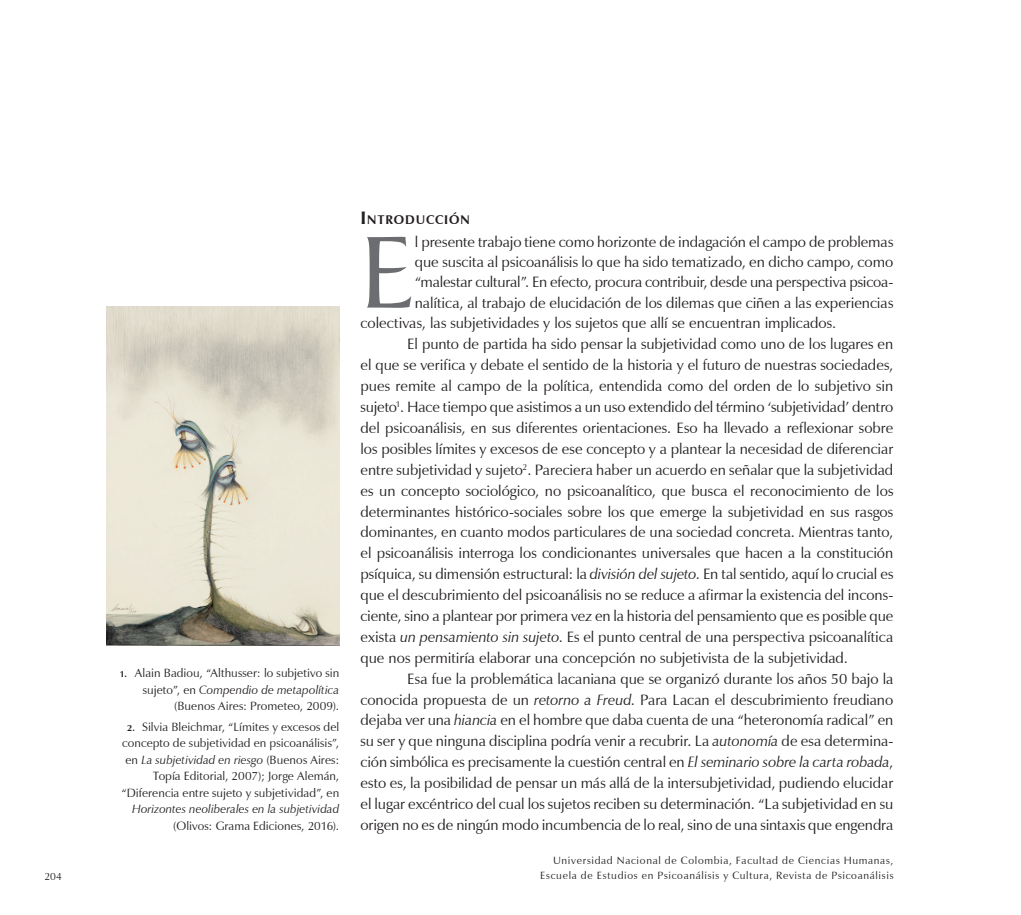
<style>
.page{position:relative;width:1021px;height:915px;background:#fff}
.page>*{position:absolute;margin:0;border:0;box-sizing:border-box;transform-origin:0 0}
.t1{font:109.8px "Baker Signet BT";color:#6c6d70}
.t2{font:15px "Zapf Humanist 601 BT";letter-spacing:-.005em;color:#231f20}
.t3{font:700 12.6px "Zapf Humanist 601 BT";letter-spacing:.065em;color:#231f20}
.t4{font:12px/16.5px "Zapf Humanist 601 BT";letter-spacing:.005em;color:#231f20;text-align:right}
.t5{font:italic 12px "Zapf Humanist 601 BT";letter-spacing:.005em;color:#231f20}
.t6{font:10.5px "Zapf Humanist 601 BT";letter-spacing:.065em;color:#231f20}
.s1{font-weight:700;font-size:9px}
.s2{font-style:italic}
.s3{font-size:18px}
</style>
<div class="page">
<img style="left:106px;top:306px;width:233px;height:339px">
<p class="t4" style="left:120px;top:664px;width:221px"><span class="s1">1.</span> Alain Badiou, “Althusser: lo subjetivo sin sujeto”, en <span class="s2">Compendio de metapolítica </span>(Buenos Aires: Prometeo, 2009).</p>
<p class="t4" style="left:121px;top:718px;width:219px"><span class="s1">2.</span> Silvia Bleichmar, “Límites y excesos del concepto de subjetividad en psicoanálisis”, en <span class="s2">La subjetividad en riesgo</span> (Buenos Aires:<br>Topía Editorial, 2007); Jorge Alemán, “Diferencia entre sujeto y subjetividad”, en</p>
<p class="t5" style="left:132px;top:801px;width:209px">Horizontes neoliberales en la subjetividad</p>
<p class="t4" style="left:173px;top:817px;width:167px">(Olivos: Grama Ediciones, 2016).</p>
<p class="t3" style="left:360px;top:211px;width:111px"><span class="s3">I</span> NTRODUCCIÓN</p>
<h1 class="t1" style="left:360px;top:207px;width:56px">E</h1>
<p class="t2" style="left:415px;top:232px;width:480px">l presente trabajo tiene como horizonte de indagación el campo de problemas</p>
<p class="t2" style="left:415px;top:252px;width:480px">que suscita al psicoanálisis lo que ha sido tematizado, en dicho campo, como</p>
<p class="t2" style="left:415px;top:273px;width:480px">“malestar cultural”. En efecto, procura contribuir, desde una perspectiva psicoa-</p>
<p class="t2" style="left:415px;top:293px;width:480px">nalítica, al trabajo de elucidación de los dilemas que ciñen a las experiencias</p>
<p class="t2" style="left:360px;top:314px;width:477px">colectivas, las subjetividades y los sujetos que allí se encuentran implicados.</p>
<p class="t2" style="left:407px;top:335px;width:487px">El punto de partida ha sido pensar la subjetividad como uno de los lugares en</p>
<p class="t2" style="left:360px;top:355px;width:534px">el que se verifica y debate el sentido de la historia y el futuro de nuestras sociedades,</p>
<p class="t2" style="left:360px;top:376px;width:534px">pues remite al campo de la política, entendida como del orden de lo subjetivo sin</p>
<p class="t2" style="left:360px;top:397px;width:534px">sujeto<sup>1</sup>. Hace tiempo que asistimos a un uso extendido del término ‘subjetividad’ dentro</p>
<p class="t2" style="left:360px;top:418px;width:534px">del psicoanálisis, en sus diferentes orientaciones. Eso ha llevado a reflexionar sobre</p>
<p class="t2" style="left:360px;top:439px;width:534px">los posibles límites y excesos de ese concepto y a plantear la necesidad de diferenciar</p>
<p class="t2" style="left:360px;top:460px;width:534px">entre subjetividad y sujeto<sup>2</sup>. Pareciera haber un acuerdo en señalar que la subjetividad</p>
<p class="t2" style="left:360px;top:481px;width:534px">es un concepto sociológico, no psicoanalítico, que busca el reconocimiento de los</p>
<p class="t2" style="left:360px;top:502px;width:534px">determinantes histórico-sociales sobre los que emerge la subjetividad en sus rasgos</p>
<p class="t2" style="left:360px;top:522px;width:534px">dominantes, en cuanto modos particulares de una sociedad concreta. Mientras tanto,</p>
<p class="t2" style="left:360px;top:543px;width:534px">el psicoanálisis interroga los condicionantes universales que hacen a la constitución</p>
<p class="t2" style="left:360px;top:564px;width:534px">psíquica, su dimensión estructural: la <span class="s2">división del sujeto</span>. En tal sentido, aquí lo crucial es</p>
<p class="t2" style="left:360px;top:585px;width:534px">que el descubrimiento del psicoanálisis no se reduce a afirmar la existencia del incons-</p>
<p class="t2" style="left:360px;top:606px;width:534px">ciente, sino a plantear por primera vez en la historia del pensamiento que es posible que</p>
<p class="t2" style="left:360px;top:627px;width:534px">exista <span class="s2">un pensamiento sin sujeto</span>. Es el punto central de una perspectiva psicoanalítica</p>
<p class="t2" style="left:360px;top:648px;width:489px">que nos permitiría elaborar una concepción no subjetivista de la subjetividad.</p>
<p class="t2" style="left:407px;top:669px;width:487px">Esa fue la problemática lacaniana que se organizó durante los años 50 bajo la</p>
<p class="t2" style="left:360px;top:690px;width:534px">conocida propuesta de un <span class="s2">retorno a Freud</span>. Para Lacan el descubrimiento freudiano</p>
<p class="t2" style="left:360px;top:710px;width:534px">dejaba ver una <span class="s2">hiancia</span> en el hombre que daba cuenta de una “heteronomía radical” en</p>
<p class="t2" style="left:360px;top:731px;width:534px">su ser y que ninguna disciplina podría venir a recubrir. La <span class="s2">autonomía</span> de esa determina-</p>
<p class="t2" style="left:360px;top:752px;width:534px">ción simbólica es precisamente la cuestión central en <span class="s2">El seminario sobre la carta robada</span>,</p>
<p class="t2" style="left:360px;top:773px;width:534px">esto es, la posibilidad de pensar un más allá de la intersubjetividad, pudiendo elucidar</p>
<p class="t2" style="left:360px;top:794px;width:534px">el lugar excéntrico del cual los sujetos reciben su determinación. “La subjetividad en su</p>
<p class="t2" style="left:360px;top:815px;width:534px">origen no es de ningún modo incumbencia de lo real, sino de una sintaxis que engendra</p>
<p class="t6" style="left:553px;top:853px;width:342px">Universidad Nacional de Colombia, Facultad de Ciencias Humanas,</p>
<p class="t6" style="left:44px;top:869px;width:19px">204</p>
<p class="t6" style="left:540px;top:868px;width:355px">Escuela de Estudios en Psicoanálisis y Cultura, Revista de Psicoanálisis</p>
</div>
